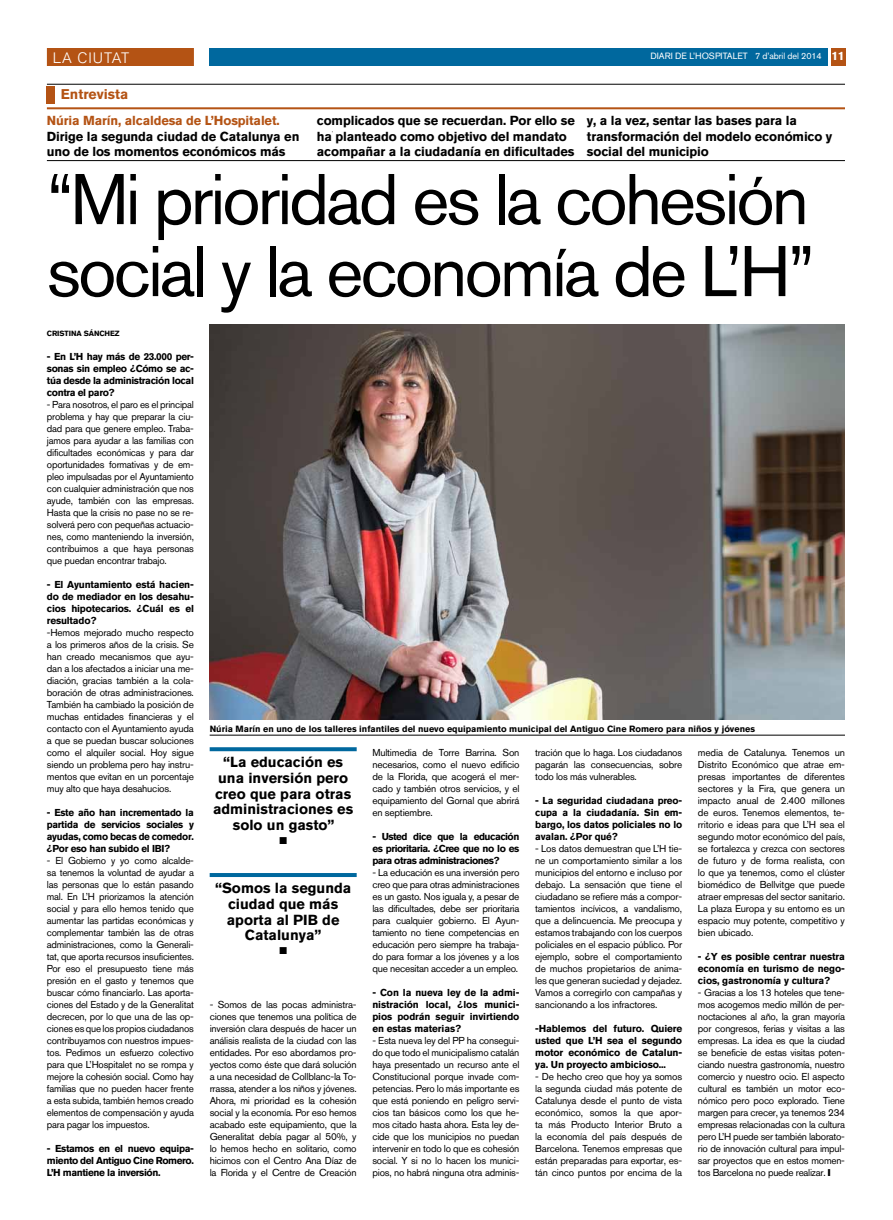
<style>
.page{position:relative;width:893px;height:1220px;background:#fff}
.page>*{position:absolute;margin:0;border:0;box-sizing:border-box;transform-origin:0 0}
.t1{font:71px/72px "Akzidenz Grotesk BQ";letter-spacing:-.04em;color:#000}
.t2{font:300 15px "Akzidenz Grotesk BQ";letter-spacing:.06em;color:#fff}
.t3{font:700 14.5px/15.7px "Akzidenz Grotesk BQ";color:#000;text-align:center}
.t4{font:700 14px "Akzidenz Grotesk BQ";color:#b45314}
.t5{font:700 13px/15.5px "Akzidenz Grotesk BQ";letter-spacing:-.01em;color:#000}
.t6{font:700 13px "Akzidenz Grotesk BQ";letter-spacing:-.01em;color:#b45314}
.t7{font:10px/12px "Akzidenz Grotesk BQ";letter-spacing:-.02em;color:#000;text-align:justify}
.t8{font:700 10px/12px "Akzidenz Grotesk BQ";letter-spacing:-.015em;color:#000;text-align:justify}
.t9{font:10px "Zapf Dingbats ITC";color:#000}
.t10{font:700 9px "Akzidenz Grotesk BQ";color:#000}
.t11{font:9px "Akzidenz Grotesk BQ";color:#fff}
.t12{font:700 7.5px "Akzidenz Grotesk BQ";letter-spacing:-.01em;color:#000}
.s1{font-style:inherit}
.s2{font-weight:700;font-size:12px}
</style>
<div class="page">
<div style="left:210px;top:48px;width:618px;height:18px;background:#00689e"></div>
<div style="left:831px;top:48px;width:14px;height:18px;background:#b45314"></div>
<div style="left:47px;top:48px;width:147px;height:18px;background:#b45314"></div>
<svg style="left:210px;top:747px;width:147px;height:4px"></svg>
<hr style="left:47px;top:84px;width:798px;height:1px;background:#000">
<div style="left:47px;top:87px;width:8px;height:17px;background:#b45314"></div>
<hr style="left:47px;top:107px;width:798px;height:2px;background:#b45314">
<hr style="left:47px;top:160px;width:798px;height:1px;background:#000">
<hr style="left:210px;top:735px;width:635px;height:1px;background:#000">
<img style="left:210px;top:324px;width:635px;height:396px">
<hr style="left:210px;top:873px;width:147px;height:4px;background:#00689e">
<h2 class="t2" style="left:53px;top:49px;width:78px">LA CIUTAT</h2>
<h3 class="t4" style="left:61px;top:86px;width:69px">Entrevista</h3>
<h3 class="t6" style="left:47px;top:113px;width:234px">Núria Marín, alcaldesa de L’Hospitalet.</h3>
<h3 class="t5" style="left:47px;top:129px;width:254px">Dirige la segunda ciudad de Catalunya en uno de los momentos económicos más</h3>
<p class="t11" style="left:650px;top:51px;width:196px">DIARI DE L’HOSPITALET <span class="s1">7 d’abril del 2014</span> <span class="s2">11</span></p>
<h3 class="t5" style="left:317px;top:113px;width:259px">complicados que se recuerdan. Por ello se ha planteado como objetivo del mandato acompañar a la ciudadanía en dificultades</h3>
<h3 class="t5" style="left:587px;top:113px;width:247px">y, a la vez, sentar las bases para la transformación del modelo económico y social del municipio</h3>
<h1 class="t1" style="left:47px;top:163px;width:769px">“Mi prioridad es la cohesión social y la economía de L’H”</h1>
<p class="t12" style="left:47px;top:329px;width:74px">cristina sánchez</p>
<p class="t8" style="left:47px;top:351px;width:148px">- En L’H hay más de 23.000 per&shy;sonas sin empleo ¿Cómo se ac&shy;túa desde la administración local contra el paro?</p>
<p class="t7" style="left:47px;top:398px;width:149px">- Para nosotros, el paro es el principal problema y hay que preparar la ciu&shy;dad para que genere empleo. Traba&shy;jamos para ayudar a las familias con dificultades económicas y para dar oportunidades formativas y de em&shy;pleo impulsadas por el Ayuntamiento con cualquier administración que nos ayude, también con las empresas.<br>Hasta que la crisis no pase no se re&shy;solverá pero con pequeñas actuacio&shy;nes, como manteniendo la inversión, contribuimos a que haya personas que puedan encontrar trabajo.</p>
<p class="t8" style="left:47px;top:579px;width:148px">- El Ayuntamiento está hacien&shy;do de mediador en los desahu&shy;cios hipotecarios. ¿Cuál es el resultado?</p>
<p class="t7" style="left:47px;top:626px;width:149px">-Hemos mejorado mucho respecto a los primeros años de la crisis. Se han creado mecanismos que ayu&shy;dan a los afectados a iniciar una me&shy;diación, gracias también a la cola&shy;boración de otras administraciones.<br>También ha cambiado la posición de muchas entidades financieras y el contacto con el Ayuntamiento ayuda a que se puedan buscar soluciones como el alquiler social. Hoy sigue siendo un problema pero hay instru&shy;mentos que evitan en un porcentaje muy alto que haya desahucios.</p>
<p class="t8" style="left:47px;top:807px;width:149px">- Este año han incrementado la partida de servicios sociales y ayudas, como becas de comedor. ¿Por eso han subido el IBI?</p>
<p class="t7" style="left:47px;top:854px;width:149px">- El Gobierno y yo como alcalde&shy;sa tenemos la voluntad de ayudar a las personas que lo están pasando mal. En L’H priorizamos la atención social y para ello hemos tenido que aumentar las partidas económicas y complementar también las de otras administraciones, como la Generali&shy;tat, que aporta recursos insuficientes.<br>Por eso el presupuesto tiene más presión en el gasto y tenemos que buscar cómo financiarlo. Las aporta&shy;ciones del Estado y de la Generalitat decrecen, por lo que una de las op&shy;ciones es que los propios ciudadanos contribuyamos con nuestros impues&shy;tos. Pedimos un esfuerzo colectivo para que L’Hospitalet no se rompa y mejore la cohesión social. Como hay familias que no pueden hacer frente a esta subida, también hemos creado elementos de compensación y ayuda para pagar los impuestos.</p>
<p class="t8" style="left:47px;top:1143px;width:149px">- Estamos en el nuevo equipa&shy;miento del Antiguo Cine Romero.<br>L’H mantiene la inversión.</p>
<p class="t10" style="left:210px;top:724px;width:547px">Núria Marín en uno de los talleres infantiles del nuevo equipamiento municipal del Antiguo Cine Romero para niños y jóvenes</p>
<p class="t7" style="left:698px;top:746px;width:149px">media de Catalunya. Tenemos un Distrito Económico que atrae em&shy;presas importantes de diferentes sectores y la Fira, que genera un impacto anual de 2.400 millones de euros. Tenemos elementos, te&shy;rritorio e ideas para que L’H sea el segundo motor económico del país, se fortalezca y crezca con sectores de futuro y de forma realista, con lo que ya tenemos, como el clúster biomédico de Bellvitge que puede atraer empresas del sector sanitario.<br>La plaza Europa y su entorno es un espacio muy potente, competitivo y bien ubicado.</p>
<p class="t8" style="left:698px;top:951px;width:149px">- ¿Y es posible centrar nuestra economía en turismo de nego&shy;cios, gastronomía y cultura?</p>
<p class="t7" style="left:698px;top:986px;width:149px">- Gracias a los 13 hoteles que tene&shy;mos acogemos medio millón de per&shy;noctaciones al año, la gran mayoría por congresos, ferias y visitas a las empresas. La idea es que la ciudad se beneficie de estas visitas poten&shy;ciando nuestra gastronomía, nuestro comercio y nuestro ocio. El aspecto cultural es también un motor eco&shy;nómico pero poco explorado. Tiene margen para crecer, ya tenemos 234 empresas relacionadas con la cultura pero L’H puede ser también laborato&shy;rio de innovación cultural para impul&shy;sar proyectos que en estos momen&shy;tos Barcelona no puede realizar.</p>
<p class="t7" style="left:372px;top:746px;width:149px">Multimedia de Torre Barrina. Son necesarios, como el nuevo edificio de la Florida, que acogerá el mer&shy;cado y también otros servicios, y el equipamiento del Gornal que abrirá en septiembre.</p>
<p class="t8" style="left:372px;top:831px;width:149px">- Usted dice que la educación es prioritaria. ¿Cree que no lo es para otras administraciones?</p>
<p class="t7" style="left:372px;top:866px;width:149px">- La educación es una inversión pero creo que para otras administraciones es un gasto. Nos iguala y, a pesar de las dificultades, debe ser prioritaria para cualquier gobierno. El Ayun&shy;tamiento no tiene competencias en educación pero siempre ha trabaja&shy;do para formar a los jóvenes y a los que necesitan acceder a un empleo.</p>
<p class="t8" style="left:372px;top:987px;width:149px">- Con la nueva ley de la admi&shy;nistración local, ¿los munici&shy;pios podrán seguir invirtiendo en estas materias?</p>
<p class="t7" style="left:372px;top:1034px;width:149px">- Esta nueva ley del PP ha consegui&shy;do que todo el municipalismo catalán haya presentado un recurso ante el Constitucional porque invade com&shy;petencias. Pero lo más importante es que está poniendo en peligro servi&shy;cios tan básicos como los que he&shy;mos citado hasta ahora. Esta ley de&shy;cide que los municipios no puedan intervenir en todo lo que es cohesión social. Y si no lo hacen los munici&shy;pios, no habrá ninguna otra adminis-</p>
<p class="t7" style="left:535px;top:746px;width:148px">tración que lo haga. Los ciudadanos pagarán las consecuencias, sobre todo los más vulnerables.</p>
<p class="t8" style="left:535px;top:795px;width:149px">- La seguridad ciudadana preo&shy;cupa a la ciudadanía. Sin em&shy;bargo, los datos policiales no lo avalan. ¿Por qué?</p>
<p class="t7" style="left:535px;top:842px;width:149px">- Los datos demuestran que L’H tie&shy;ne un comportamiento similar a los municipios del entorno e incluso por debajo. La sensación que tiene el ciudadano se refiere más a compor&shy;tamientos incívicos, a vandalismo, que a delincuencia. Me preocupa y estamos trabajando con los cuerpos policiales en el espacio público. Por ejemplo, sobre el comportamiento de muchos propietarios de anima&shy;les que generan suciedad y dejadez.<br>Vamos a corregirlo con campañas y sancionando a los infractores.</p>
<p class="t8" style="left:535px;top:1023px;width:148px">-Hablemos del futuro. Quiere usted que L’H sea el segundo motor económico de Catalun&shy;ya. Un proyecto ambicioso...</p>
<p class="t7" style="left:535px;top:1070px;width:149px">- De hecho creo que hoy ya somos la segunda ciudad más potente de Catalunya desde el punto de vista económico, somos la que apor&shy;ta más Producto Interior Bruto a la economía del país después de Barcelona. Tenemos empresas que están preparadas para exportar, es&shy;tán cinco puntos por encima de la</p>
<h3 class="t3" style="left:213px;top:754px;width:142px">“La educación es una inversión pero creo que para otras administraciones es solo un gasto”</h3>
<p class="t9" style="left:279px;top:836px;width:9px">■</p>
<h3 class="t3" style="left:215px;top:880px;width:138px">“Somos la segunda ciudad que más aporta al PIB de<br>Catalunya”</h3>
<p class="t9" style="left:279px;top:946px;width:9px">■</p>
<p class="t7" style="left:210px;top:998px;width:149px">- Somos de las pocas administra&shy;ciones que tenemos una política de inversión clara después de hacer un análisis realista de la ciudad con las entidades. Por eso abordamos pro&shy;yectos como éste que dará solución a una necesidad de Collblanc-la To&shy;rrassa, atender a los niños y jóvenes.<br>Ahora, mi prioridad es la cohesión social y la economía. Por eso hemos acabado este equipamiento, que la Generalitat debía pagar al 50%, y lo hemos hecho en solitario, como hicimos con el Centro Ana Díaz de la Florida y el Centre de Creación</p>
</div>
